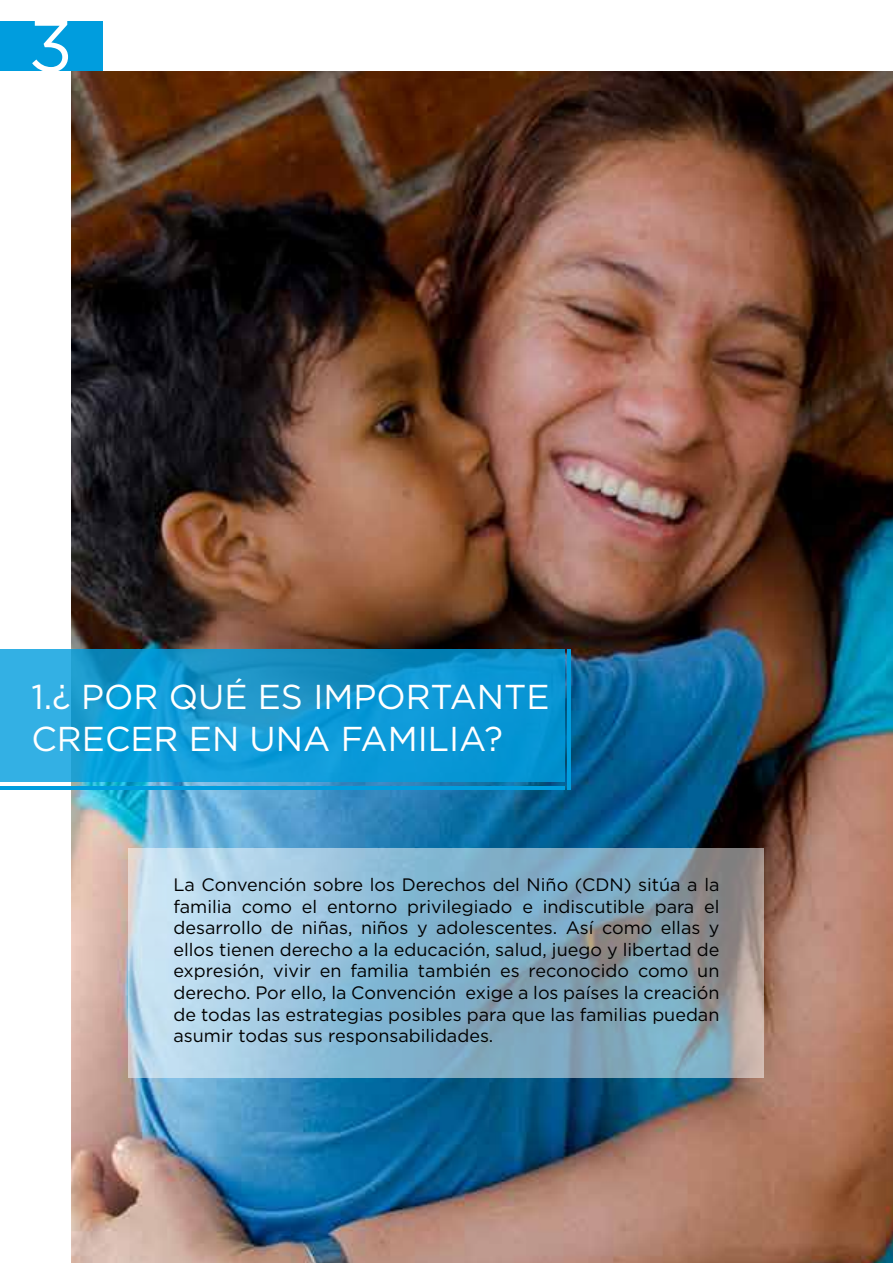
<style>
.page{position:relative;width:893px;height:1263px;background:#fff}
.page>*{position:absolute;margin:0;border:0;box-sizing:border-box;transform-origin:0 0}
.t1{font:72.6px "Gotham";color:#fff}
.t2{font:34.5px/41.4px "Gotham";color:#fff}
.t3{font:18px/21.6px "Gotham";color:#000;text-align:justify}
</style>
<div class="page">
<img style="left:70px;top:70px;width:823px;height:1193px">
<svg style="left:0;top:649px;width:564px;height:133px;background:#139ad3"></svg>
<hr style="left:0;top:787px;width:564px;height:3px;background:#009dde">
<hr style="left:568px;top:649px;width:3px;height:141px;background:#009dde">
<svg style="left:129px;top:848px;width:635px;height:229px;background:#93b6ca"></svg>
<div style="left:0;top:21px;width:102px;height:49px;background:#009dde"></div>
<h1 class="t1" style="left:29px;top:-1px;width:46px">3</h1>
<h2 class="t2" style="left:32px;top:675px;width:520px">1.¿ POR QUÉ ES IMPORTANTE<br>CRECER EN UNA FAMILIA?</h2>
<p class="t3" style="left:173px;top:873px;width:548px">La Convención sobre los Derechos del Niño (CDN) sitúa a la familia como el entorno privilegiado e indiscutible para el desarrollo de niñas, niños y adolescentes. Así como ellas y ellos tienen derecho a la educación, salud, juego y libertad de expresión, vivir en familia también es reconocido como un derecho. Por ello, la Convención exige a los países la creación de todas las estrategias posibles para que las familias puedan asumir todas sus responsabilidades.</p>
</div>
